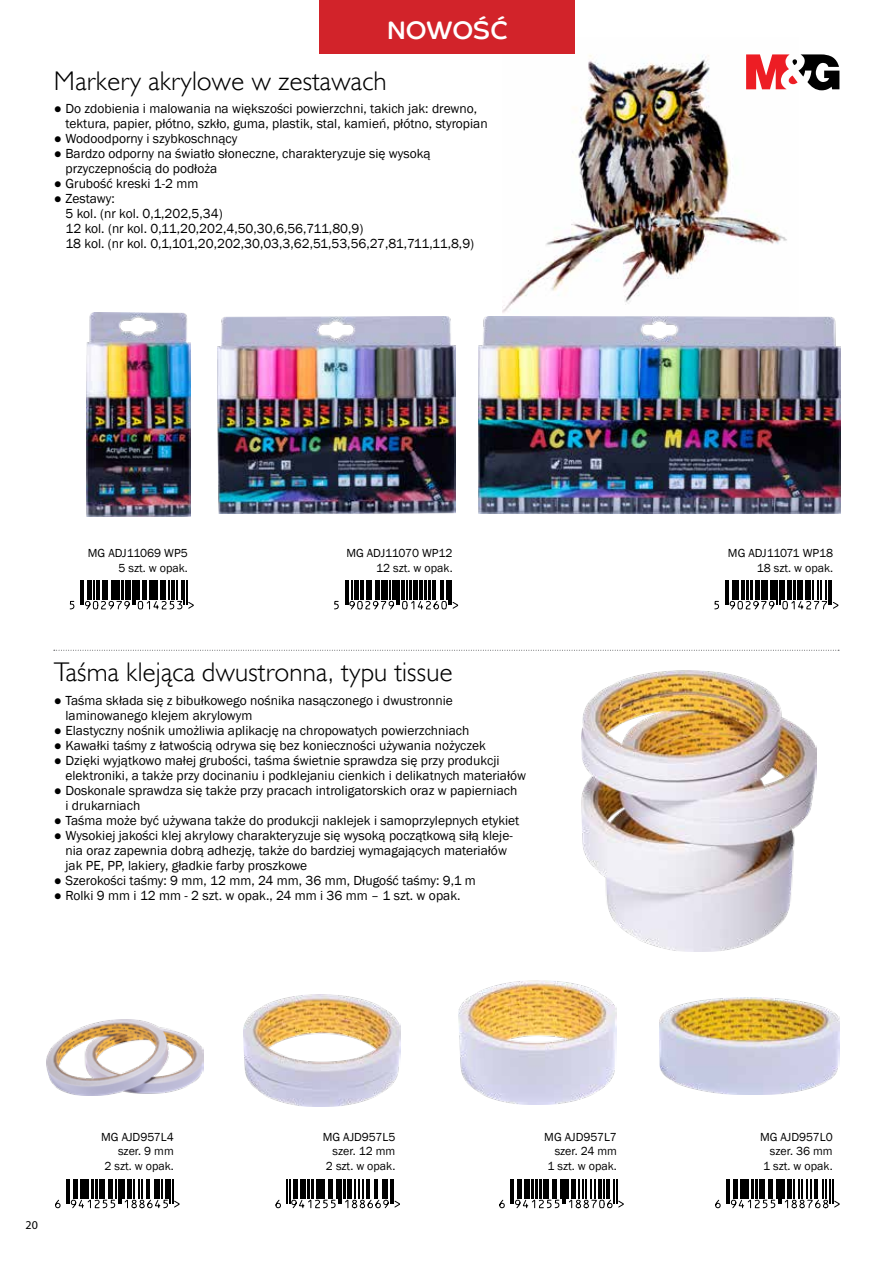
<style>
.page{position:relative;width:893px;height:1263px;background:#fff}
.page>*{position:absolute;margin:0;border:0;box-sizing:border-box;transform-origin:0 0}
.t1{font:27px "Humanst 521 Lt EU";letter-spacing:.01em;color:#000}
.t2{font:25.5px "Co Headline Corp";color:#fff}
.t3{font:13.5px/15px "Franklin Gothic";color:#000}
.t4{font:12px/14.7px "Franklin Gothic";color:#000;text-align:right}
.t5{font:12px "Myriad Pro";color:#000}
</style>
<div class="page">
<img style="left:502px;top:55px;width:285px;height:258px">
<svg style="left:746px;top:54px;width:93px;height:36px"></svg>
<img style="left:86px;top:312px;width:104px;height:204px">
<img style="left:217px;top:316px;width:239px;height:198px">
<img style="left:478px;top:316px;width:362px;height:198px">
<svg style="left:715px;top:1179px;width:125px;height:30px"></svg>
<svg style="left:499px;top:1179px;width:125px;height:30px"></svg>
<svg style="left:275px;top:1179px;width:125px;height:30px"></svg>
<svg style="left:55px;top:1179px;width:125px;height:30px"></svg>
<svg style="left:714px;top:580px;width:125px;height:30px"></svg>
<svg style="left:334px;top:580px;width:125px;height:30px"></svg>
<svg style="left:69px;top:580px;width:125px;height:30px"></svg>
<img style="left:47px;top:1020px;width:157px;height:75px">
<img style="left:243px;top:994px;width:157px;height:112px">
<img style="left:459px;top:981px;width:157px;height:123px">
<img style="left:660px;top:997px;width:179px;height:98px">
<img style="left:581px;top:670px;width:235px;height:281px">
<div style="left:320px;top:0;width:255px;height:54px;background:#d2232a"></div>
<svg style="left:54px;top:650px;width:785px;height:1px"></svg>
<h2 class="t2" style="left:387px;top:15px;width:122px">NOWOŚĆ</h2>
<h1 class="t1" style="left:54px;top:64px;width:334px">Markery akrylowe w zestawach</h1>
<p class="t3" style="left:65px;top:102px;width:424px;text-indent:-12px">● Do zdobienia i malowania na większości powierzchni, takich jak: drewno, tektura, papier, płótno, szkło, guma, plastik, stal, kamień, płótno, styropian</p>
<p class="t3" style="left:54px;top:132px;width:185px">● Wodoodporny i szybkoschnący</p>
<p class="t3" style="left:65px;top:147px;width:367px;text-indent:-12px">● Bardzo odporny na światło słoneczne, charakteryzuje się wysoką przyczepnością do podłoża</p>
<p class="t3" style="left:54px;top:177px;width:146px">● Grubość kreski 1-2 mm</p>
<p class="t3" style="left:65px;top:192px;width:410px;text-indent:-12px">● Zestawy:<br>5 kol. (nr kol. 0,1,202,5,34)<br>12 kol. (nr kol. 0,11,20,202,4,50,30,6,56,711,80,9)<br>18 kol. (nr kol. 0,1,101,20,202,30,03,3,62,51,53,56,27,81,711,11,8,9)</p>
<p class="t4" style="left:88px;top:546px;width:101px">MG ADJ11069 WP5<br>5 szt. w opak.</p>
<p class="t4" style="left:346px;top:546px;width:108px">MG ADJ11070 WP12<br>12 szt. w opak.</p>
<p class="t4" style="left:728px;top:546px;width:107px">MG ADJ11071 WP18<br>18 szt. w opak.</p>
<h1 class="t1" style="left:54px;top:655px;width:400px">Taśma klejąca dwustronna, typu tissue</h1>
<p class="t3" style="left:65px;top:693px;width:389px;text-indent:-12px">● Taśma składa się z bibułkowego nośnika nasączonego i dwustronnie laminowanego klejem akrylowym</p>
<p class="t3" style="left:54px;top:723px;width:417px">● Elastyczny nośnik umożliwia aplikację na chropowatych powierzchniach</p>
<p class="t3" style="left:54px;top:738px;width:434px">● Kawałki taśmy z łatwością odrywa się bez konieczności używania nożyczek</p>
<p class="t3" style="left:65px;top:753px;width:462px;text-indent:-12px">● Dzięki wyjątkowo małej grubości, taśma świetnie sprawdza się przy produkcji elektroniki, a także przy docinaniu i podklejaniu cienkich i delikatnych materiałów</p>
<p class="t3" style="left:65px;top:783px;width:453px;text-indent:-12px">● Doskonale sprawdza się także przy pracach introligatorskich oraz w papierniach i drukarniach</p>
<p class="t3" style="left:54px;top:813px;width:467px">● Taśma może być używana także do produkcji naklejek i samoprzylepnych etykiet</p>
<p class="t3" style="left:65px;top:828px;width:449px;text-indent:-12px">● Wysokiej jakości klej akrylowy charakteryzuje się wysoką początkową siłą kleje&shy;nia oraz zapewnia dobrą adhezję, także do bardziej wymagających materiałów jak PE, PP, lakiery, gładkie farby proszkowe</p>
<p class="t3" style="left:54px;top:873px;width:423px">● Szerokości taśmy: 9 mm, 12 mm, 24 mm, 36 mm, Długość taśmy: 9,1 m</p>
<p class="t3" style="left:54px;top:888px;width:408px">● Rolki 9 mm i 12 mm - 2 szt. w opak., 24 mm i 36 mm – 1 szt. w opak.</p>
<p class="t5" style="left:26px;top:1218px;width:14px">20</p>
<p class="t4" style="left:101px;top:1129px;width:74px">MG AJD957L4 szer. 9 mm<br>2 szt. w opak.</p>
<p class="t4" style="left:323px;top:1129px;width:74px">MG AJD957L5 szer. 12 mm<br>2 szt. w opak.</p>
<p class="t4" style="left:544px;top:1129px;width:74px">MG AJD957L7 szer. 24 mm<br>1 szt. w opak.</p>
<p class="t4" style="left:760px;top:1129px;width:74px">MG AJD957L0 szer. 36 mm<br>1 szt. w opak.</p>
</div>
